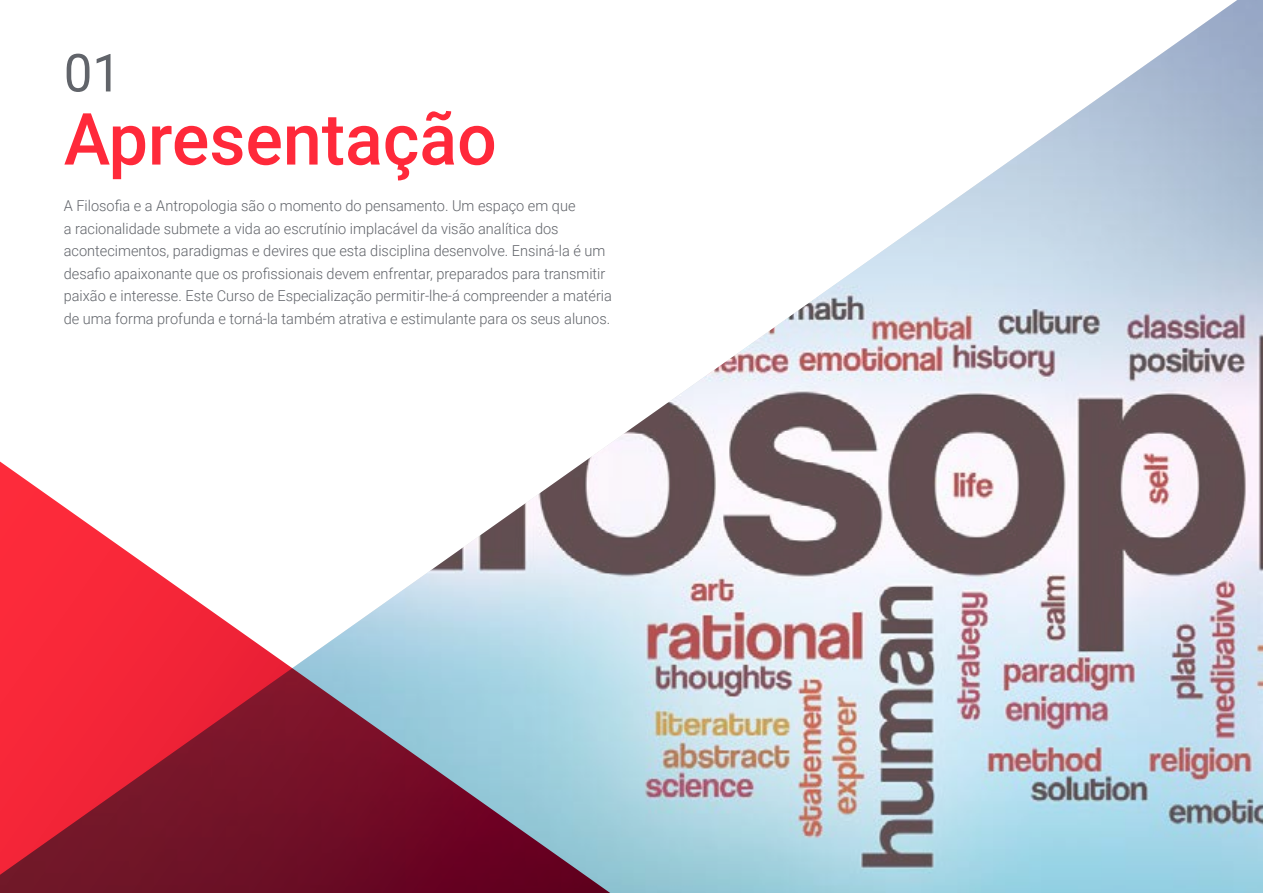
<style>
.page{position:relative;width:1263px;height:893px;background:#fff}
.page>*{position:absolute;margin:0;border:0;box-sizing:border-box;transform-origin:0 0}
.t1{font:500 72px "Roboto";color:#ff293a}
.t2{font:52.5px "Roboto";color:#61646a}
.t3{font:300 15px/22.5px "Roboto";color:#61646a}
</style>
<div class="page">
<img style="left:607px;top:0;width:656px;height:893px">
<svg style="left:0;top:446px;width:640px;height:447px"></svg>
<h2 class="t2" style="left:64px;top:36px;width:59px">01</h2>
<h1 class="t1" style="left:64px;top:89px;width:435px">Apresentação</h1>
<p class="t3" style="left:64px;top:194px;width:550px">A Filosofia e a Antropologia são o momento do pensamento. Um espaço em que<br>a racionalidade submete a vida ao escrutínio implacável da visão analítica dos acontecimentos, paradigmas e devires que esta disciplina desenvolve. Ensiná-la é um desafio apaixonante que os profissionais devem enfrentar, preparados para transmitir paixão e interesse. Este Curso de Especialização permitir-lhe-á compreender a matéria de uma forma profunda e torná-la também atrativa e estimulante para os seus alunos.</p>
</div>
